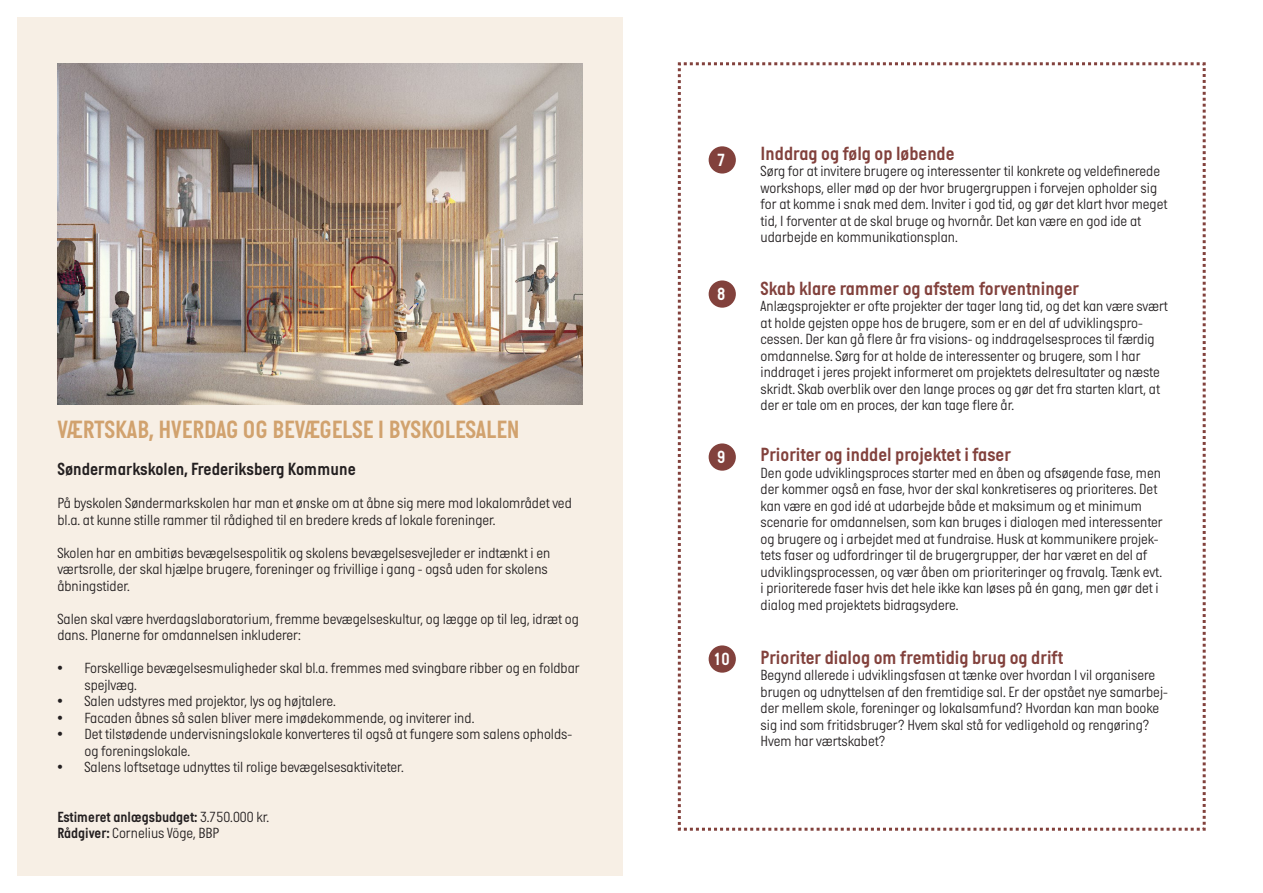
<style>
.page{position:relative;width:1263px;height:893px;background:#fff}
.page>*{position:absolute;margin:0;border:0;box-sizing:border-box;transform-origin:0 0}
.t1{font:25.5px "Italian Plate No Two D Bd";color:#d1a26e}
.t2{font:19.5px "Italian Plate No Two D Bd";color:#82413c}
.t3{font:18px "Italian Plate No Two D Bd";color:#231f20}
.t4{font:18px "Italian Plate No Two D Bd";color:#fff}
.t5{font:300 15px/16.5px "Italian Plate No Two";color:#231f20}
.t6{font:15px "Italian Plate No Two D Bd";color:#231f20}
.s1{font-family:"Italian Plate No Two";font-weight:300}
.s2{font-family:"Italian Plate No Two D Bd";font-weight:400}
</style>
<div class="page">
<div style="left:17px;top:17px;width:606px;height:859px;background:#f7efe5"></div>
<img style="left:57px;top:64px;width:526px;height:340px">
<svg style="left:677px;top:62px;width:529px;height:769px"></svg>
<div style="left:709px;top:146px;width:27px;height:28px;background:#82413c;border-radius:50%"></div>
<div style="left:709px;top:280px;width:27px;height:28px;background:#82413c;border-radius:50%"></div>
<div style="left:709px;top:443px;width:27px;height:28px;background:#82413c;border-radius:50%"></div>
<div style="left:709px;top:645px;width:27px;height:28px;background:#82413c;border-radius:50%"></div>
<p class="t1" style="left:57px;top:416px;width:464px">VÆRTSKAB, HVERDAG OG BEVÆGELSE I BYSKOLESALEN</p>
<p class="t3" style="left:57px;top:459px;width:300px">Søndermarkskolen, Frederiksberg Kommune</p>
<p class="t5" style="left:57px;top:495px;width:516px">På byskolen Søndermarkskolen har man et ønske om at åbne sig mere mod lokalområdet ved bl.a. at kunne stille rammer til rådighed til en bredere kreds af lokale foreninger.</p>
<p class="t5" style="left:57px;top:544px;width:494px">Skolen har en ambitiøs bevægelsespolitik og skolens bevægelsesvejleder er indtænkt i en værtsrolle, der skal hjælpe brugere, foreninger og frivillige i gang - også uden for skolens åbningstider.</p>
<p class="t5" style="left:57px;top:610px;width:523px">Salen skal være hverdagslaboratorium, fremme bevægelseskultur, og lægge op til leg, idræt og dans. Planerne for omdannelsen inkluderer:</p>
<p class="t5" style="left:84px;top:660px;width:497px;text-indent:-27px">• Forskellige bevægelsesmuligheder skal bl.a. fremmes med svingbare ribber og en foldbar spejlvæg.</p>
<p class="t5" style="left:57px;top:693px;width:280px">• Salen udstyres med projektor, lys og højtalere.</p>
<p class="t5" style="left:57px;top:709px;width:418px">• Facaden åbnes så salen bliver mere imødekommende, og inviterer ind.</p>
<p class="t5" style="left:84px;top:726px;width:489px;text-indent:-27px">• Det tilstødende undervisningslokale konverteres til også at fungere som salens opholds&shy;og foreningslokale.</p>
<p class="t5" style="left:57px;top:759px;width:348px">• Salens loftsetage udnyttes til rolige bevægelsesaktiviteter.</p>
<p class="t6" style="left:57px;top:809px;width:213px">Estimeret anlægsbudget: <span class="s1">3.750.000 kr.</span></p>
<p class="t5" style="left:57px;top:825px;width:163px"><span class="s2">Rådgiver:</span> Cornelius Vöge, BBP</p>
<p class="t4" style="left:717px;top:150px;width:10px">7</p>
<p class="t4" style="left:717px;top:284px;width:10px">8</p>
<p class="t4" style="left:717px;top:447px;width:10px">9</p>
<p class="t4" style="left:713px;top:649px;width:18px">10</p>
<p class="t2" style="left:761px;top:143px;width:195px">Inddrag og følg op løbende</p>
<p class="t5" style="left:761px;top:163px;width:408px">Sørg for at invitere brugere og interessenter til konkrete og veldefinerede workshops, eller mød op der hvor brugergruppen i forvejen opholder sig for at komme i snak med dem. Inviter i god tid, og gør det klart hvor meget tid, I forventer at de skal bruge og hvornår. Det kan være en god ide at udarbejde en kommunikationsplan.</p>
<p class="t2" style="left:761px;top:278px;width:320px">Skab klare rammer og afstem forventninger</p>
<p class="t5" style="left:761px;top:298px;width:409px">Anlægsprojekter er ofte projekter der tager lang tid, og det kan være svært at holde gejsten oppe hos de brugere, som er en del af udviklingspro&shy;cessen. Der kan gå flere år fra visions- og inddragelsesproces til færdig omdannelse. Sørg for at holde de interessenter og brugere, som I har inddraget i jeres projekt informeret om projektets delresultater og næste skridt. Skab overblik over den lange proces og gør det fra starten klart, at der er tale om en proces, der kan tage flere år.</p>
<p class="t2" style="left:761px;top:444px;width:252px">Prioriter og inddel projektet i faser</p>
<p class="t5" style="left:761px;top:464px;width:404px">Den gode udviklingsproces starter med en åben og afsøgende fase, men der kommer også en fase, hvor der skal konkretiseres og prioriteres. Det kan være en god idé at udarbejde både et maksimum og et minimum scenarie for omdannelsen, som kan bruges i dialogen med interessenter og brugere og i arbejdet med at fundraise. Husk at kommunikere projek&shy;tets faser og udfordringer til de brugergrupper, der har været en del af udviklingsprocessen, og vær åben om prioriteringer og fravalg. Tænk evt. i prioriterede faser hvis det hele ikke kan løses på én gang, men gør det i dialog med projektets bidragsydere.</p>
<p class="t2" style="left:761px;top:647px;width:304px">Prioriter dialog om fremtidig brug og drift</p>
<p class="t5" style="left:761px;top:667px;width:409px">Begynd allerede i udviklingsfasen at tænke over hvordan I vil organisere brugen og udnyttelsen af den fremtidige sal. Er der opstået nye samarbej&shy;der mellem skole, foreninger og lokalsamfund? Hvordan kan man booke sig ind som fritidsbruger? Hvem skal stå for vedligehold og rengøring?<br>Hvem har værtskabet?</p>
</div>
